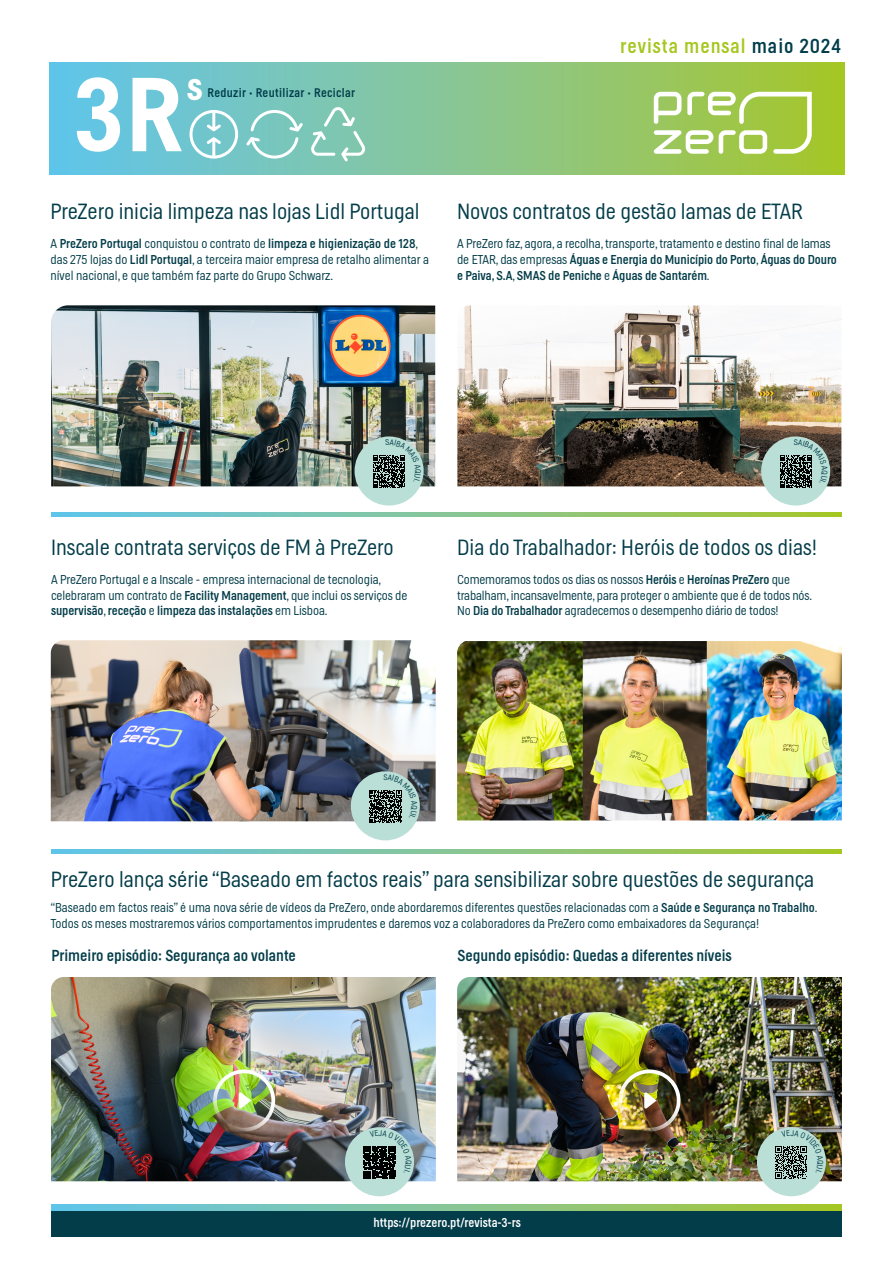
<style>
.page{position:relative;width:893px;height:1263px;background:#fff}
.page>*{position:absolute;margin:0;border:0;box-sizing:border-box;transform-origin:0 0}
.t1{font:500 103.88px "Helsinki";color:#fff}
.t2{font:500 37.8px "Helsinki";color:#fff}
.t3{font:200 21.75px "Helsinki";color:#033d49}
.t4{font:200 21.75px "Helsinki";color:#043d49}
.t5{font:20.02px "Helsinki";letter-spacing:.05em;color:#a5c71e}
.t6{font:15.75px "Helsinki";color:#033d49}
.t7{font:200 12.75px/15.8px "Helsinki";color:#033d49}
.t8{font:200 12.75px/15.8px "Helsinki";letter-spacing:-.01em;color:#043d49}
.t9{font:12.75px "Helsinki";color:#fff}
.t10{font:12.38px "Helsinki";letter-spacing:.03em;color:#013d4a}
.s1{font-size:7.73px}
.s2{font-weight:400}
.s3{color:#013d4a}
</style>
<div class="page">
<img style="left:51px;top:640px;width:385px;height:181px">
<img style="left:457px;top:641px;width:385px;height:179px">
<img style="left:51px;top:305px;width:384px;height:181px">
<div style="left:50px;top:63px;width:794px;height:111px;background:linear-gradient(to right,#62c5f3,#a9c731)"></div>
<svg style="left:654px;top:92px;width:158px;height:62px"></svg>
<svg style="left:310px;top:106px;width:55px;height:55px;background:#93cfbd"></svg>
<svg style="left:246px;top:110px;width:57px;height:49px;background:#8dcfc8"></svg>
<svg style="left:189px;top:110px;width:49px;height:49px"></svg>
<img style="left:457px;top:305px;width:384px;height:181px">
<div style="left:761px;top:436px;width:69px;height:69px;background:#badfd7;border-radius:50%"></div>
<svg style="left:51px;top:513px;width:791px;height:4px;background:#85c591"></svg>
<div style="left:51px;top:1210px;width:791px;height:26px;background:#033d49"></div>
<svg style="left:51px;top:1205px;width:791px;height:5px;background:#85c591"></svg>
<div style="left:355px;top:436px;width:69px;height:69px;background:#badfd7;border-radius:50%"></div>
<div style="left:351px;top:771px;width:69px;height:69px;background:#badfd7;border-radius:50%"></div>
<svg style="left:51px;top:849px;width:791px;height:4px;background:#85c591"></svg>
<img style="left:51px;top:977px;width:385px;height:204px">
<div style="left:345px;top:1127px;width:69px;height:69px;background:#badfd7;border-radius:50%"></div>
<div style="left:213px;top:1069px;width:62px;height:62px;border:4px solid #fff;border-radius:50%"></div>
<svg style="left:239px;top:1092px;width:12px;height:17px"></svg>
<img style="left:457px;top:977px;width:385px;height:204px">
<div style="left:757px;top:1127px;width:69px;height:69px;background:#badfd7;border-radius:50%"></div>
<div style="left:618px;top:1069px;width:62px;height:62px;border:4px solid #fff;border-radius:50%"></div>
<svg style="left:644px;top:1092px;width:13px;height:17px"></svg>
<svg style="left:780px;top:439px;width:48px;height:49px"></svg>
<svg style="left:373px;top:439px;width:48px;height:49px"></svg>
<svg style="left:369px;top:774px;width:48px;height:49px"></svg>
<svg style="left:363px;top:1130px;width:48px;height:49px"></svg>
<svg style="left:774px;top:1130px;width:49px;height:49px"></svg>
<h1 class="t1" style="left:75px;top:54px;width:108px">3R</h1>
<h2 class="t2" style="left:187px;top:65px;width:17px">s</h2>
<p class="t10" style="left:208px;top:86px;width:149px">Reduzir <span class="s1">•</span> Reutilizar <span class="s1">•</span> Reciclar</p>
<h3 class="t3" style="left:50px;top:199px;width:371px">PreZero inicia limpeza nas lojas Lidl Portugal</h3>
<p class="t7" style="left:51px;top:236px;width:380px">A <span class="s2">PreZero Portugal</span> conquistou o contrato de <span class="s2">limpeza e higienização de 128</span>, das 275 lojas do <span class="s2">Lidl Portugal</span>, a terceira maior empresa de retalho alimentar a nível nacional, e que também faz parte do Grupo Schwarz.</p>
<h3 class="t5" style="left:620px;top:34px;width:223px">revista mensal <span class="s3">maio 2024</span></h3>
<h3 class="t3" style="left:457px;top:199px;width:347px">Novos contratos de gestão lamas de ETAR</h3>
<p class="t7" style="left:457px;top:236px;width:381px">A PreZero faz, agora, a recolha, transporte, tratamento e destino final de lamas de ETAR, das empresas <span class="s2">Águas e Energia do Município do Porto</span>, <span class="s2">Águas do Douro e Paiva, S.A</span>, <span class="s2">SMAS de Peniche</span> e <span class="s2">Águas de Santarém</span>.</p>
<h3 class="t3" style="left:51px;top:535px;width:344px">Inscale contrata serviços de FM à PreZero</h3>
<h3 class="t3" style="left:457px;top:535px;width:361px">Dia do Trabalhador: Heróis de todos os dias!</h3>
<p class="t7" style="left:51px;top:571px;width:358px">A PreZero Portugal e a Inscale - empresa internacional de tecnologia, celebraram um contrato de <span class="s2">Facility Management</span>, que inclui os serviços de <span class="s2">supervisão</span>, <span class="s2">receção</span> e <span class="s2">limpeza das instalações</span> em Lisboa.</p>
<p class="t8" style="left:457px;top:571px;width:356px">Comemoramos todos os dias os nossos <span class="s2">Heróis</span> e <span class="s2">Heroínas PreZero</span> que trabalham, incansavelmente, para proteger o ambiente que é de todos nós.<br>No <span class="s2">Dia do Trabalhador</span> agradecemos o desempenho diário de todos!</p>
<h3 class="t4" style="left:51px;top:866px;width:765px">PreZero lança série “Baseado em factos reais” para sensibilizar sobre questões de segurança</h3>
<p class="t7" style="left:51px;top:900px;width:768px">“Baseado em factos reais” é uma nova série de vídeos da PreZero, onde abordaremos diferentes questões relacionadas com a <span class="s2">Saúde e Segurança no Trabalho</span>.<br>Todos os meses mostraremos vários comportamentos imprudentes e daremos voz a colaboradores da PreZero como embaixadores da Segurança!</p>
<p class="t6" style="left:52px;top:946px;width:246px">Primeiro episódio: Segurança ao volante</p>
<p class="t6" style="left:457px;top:946px;width:276px">Segundo episódio: Quedas a diferentes níveis</p>
<p class="t9" style="left:374px;top:1215px;width:149px">https://prezero.pt/revista-3-rs</p>
</div>
